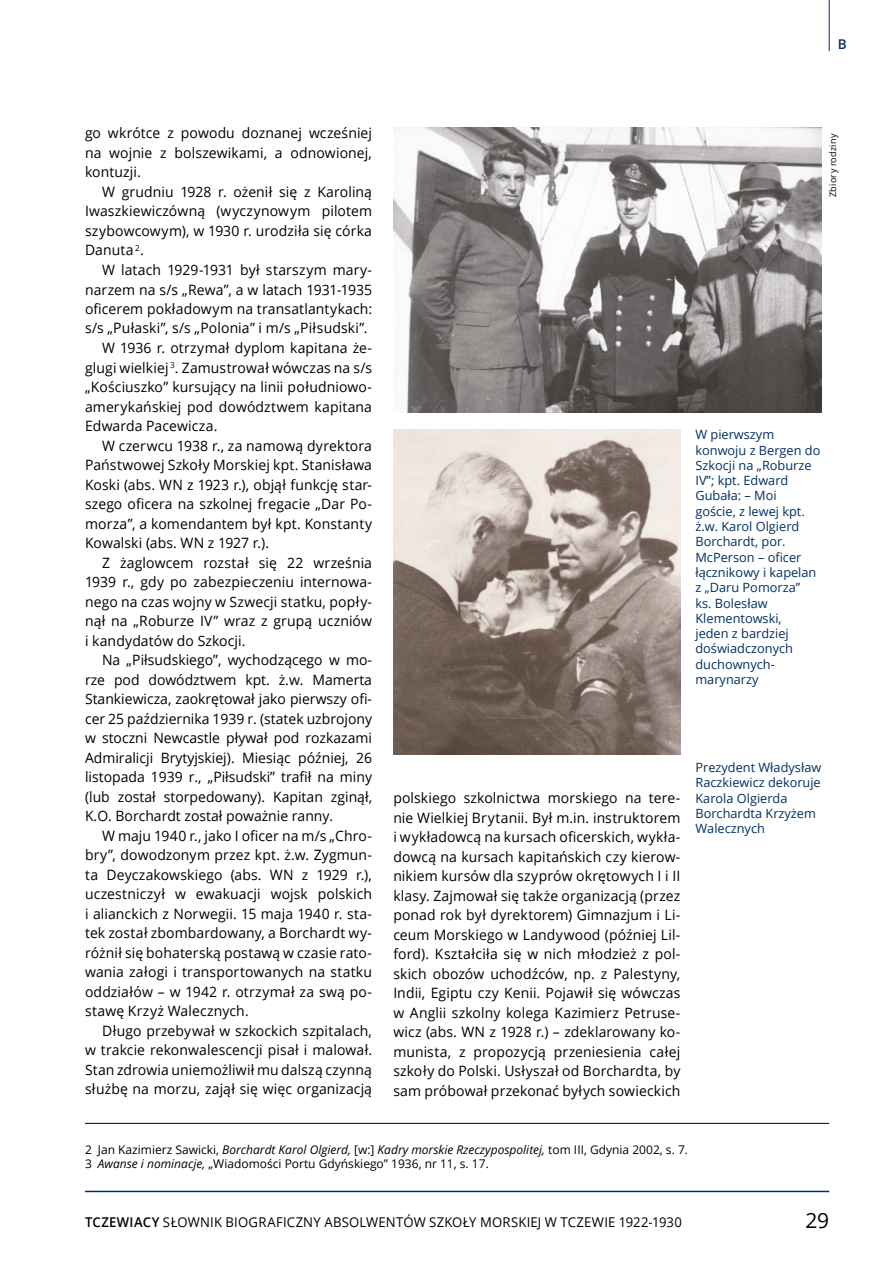
<style>
.page{position:relative;width:893px;height:1263px;background:#fff}
.page>*{position:absolute;margin:0;border:0;box-sizing:border-box;transform-origin:0 0}
.t1{font:21px "Open Sans";color:#000}
.t2{font:14.25px/19.5px "Open Sans";letter-spacing:.005em;color:#000;text-align:justify}
.t3{font:13.5px "Open Sans";letter-spacing:.015em;color:#000}
.t4{font:600 13.5px "Open Sans";color:#003063}
.t5{font:12.75px/15.3px "Open Sans";color:#003063}
.t6{font:12px/14.4px "Open Sans";color:#000}
.t7{font:9px "Open Sans";letter-spacing:.025em;color:#000}
.s1{font-style:italic}
.s2{font-weight:600}
</style>
<div class="page">
<hr style="left:85px;top:1191px;width:744px;height:1px;background:#003063">
<hr style="left:829px;top:0;width:1px;height:51px;background:#003063">
<img style="left:393px;top:128px;width:428px;height:284px">
<img style="left:393px;top:429px;width:287px;height:325px">
<hr style="left:85px;top:1123px;width:744px;height:1px;background:#000">
<p class="t4" style="left:838px;top:34px;width:10px">B</p>
<p class="t2" style="left:85px;top:123px;width:289px">go wkrótce z powodu doznanej wcześniej na wojnie z bolszewikami, a odnowionej, kontuzji.</p>
<p class="t2" style="left:85px;top:182px;width:289px;text-indent:17px">W grudniu 1928 r. ożenił się z Karoliną Iwaszkiewiczówną (wyczynowym pilotem szybowcowym), w 1930 r. urodziła się córka Danuta <sup>2</sup>.</p>
<p class="t2" style="left:102px;top:260px;width:272px">W latach 1929-1931 był starszym mary-</p>
<p class="t2" style="left:85px;top:279px;width:289px">narzem na s/s „Rewa”, a w latach 1931-1935</p>
<p class="t2" style="left:85px;top:299px;width:289px">oficerem pokładowym na transatlantykach:</p>
<p class="t2" style="left:85px;top:318px;width:284px">s/s „Pułaski”, s/s „Polonia” i m/s „Piłsudski”.</p>
<p class="t2" style="left:102px;top:338px;width:272px">W 1936 r. otrzymał dyplom kapitana że-</p>
<p class="t2" style="left:85px;top:357px;width:289px">glugi wielkiej <sup>3</sup>. Zamustrował wówczas na s/s</p>
<p class="t2" style="left:85px;top:377px;width:289px">„Kościuszko” kursujący na linii południowo-</p>
<p class="t2" style="left:85px;top:396px;width:289px">amerykańskiej pod dowództwem kapitana</p>
<p class="t2" style="left:85px;top:416px;width:134px">Edwarda Pacewicza.</p>
<p class="t2" style="left:102px;top:435px;width:272px">W czerwcu 1938 r., za namową dyrektora</p>
<p class="t2" style="left:85px;top:455px;width:289px">Państwowej Szkoły Morskiej kpt. Stanisława</p>
<p class="t2" style="left:85px;top:474px;width:289px">Koski (abs. WN z 1923 r.), objął funkcję star-</p>
<p class="t2" style="left:85px;top:494px;width:289px">szego oficera na szkolnej fregacie „Dar Po-</p>
<p class="t2" style="left:85px;top:513px;width:289px">morza”, a komendantem był kpt. Konstanty</p>
<p class="t2" style="left:85px;top:533px;width:186px">Kowalski (abs. WN z 1927 r.).</p>
<p class="t2" style="left:102px;top:552px;width:271px">Z żaglowcem rozstał się 22 września</p>
<p class="t2" style="left:85px;top:572px;width:289px">1939 r., gdy po zabezpieczeniu internowa-</p>
<p class="t2" style="left:85px;top:591px;width:289px">nego na czas wojny w Szwecji statku, popły-</p>
<p class="t2" style="left:85px;top:611px;width:289px">nął na „Roburze IV” wraz z grupą uczniów</p>
<p class="t2" style="left:85px;top:630px;width:162px">i kandydatów do Szkocji.</p>
<p class="t2" style="left:102px;top:650px;width:272px">Na „Piłsudskiego”, wychodzącego w mo-</p>
<p class="t2" style="left:85px;top:669px;width:289px">rze pod dowództwem kpt. ż.w. Mamerta</p>
<p class="t2" style="left:85px;top:689px;width:289px">Stankiewicza, zaokrętował jako pierwszy ofi-</p>
<p class="t2" style="left:85px;top:708px;width:289px">cer 25 października 1939 r. (statek uzbrojony</p>
<p class="t2" style="left:85px;top:728px;width:289px">w stoczni Newcastle pływał pod rozkazami</p>
<p class="t2" style="left:85px;top:747px;width:289px">Admiralicji Brytyjskiej). Miesiąc później, 26</p>
<p class="t2" style="left:85px;top:767px;width:289px">listopada 1939 r., „Piłsudski” trafił na miny</p>
<p class="t2" style="left:85px;top:786px;width:289px">(lub został storpedowany). Kapitan zginął,</p>
<p class="t2" style="left:85px;top:806px;width:250px">K.O. Borchardt został poważnie ranny.</p>
<p class="t2" style="left:102px;top:825px;width:272px">W maju 1940 r., jako I oficer na m/s „Chro-</p>
<p class="t2" style="left:85px;top:845px;width:289px">bry”, dowodzonym przez kpt. ż.w. Zygmun-</p>
<p class="t2" style="left:85px;top:864px;width:289px">ta Deyczakowskiego (abs. WN z 1929 r.),</p>
<p class="t2" style="left:85px;top:884px;width:289px">uczestniczył w ewakuacji wojsk polskich</p>
<p class="t2" style="left:85px;top:903px;width:289px">i alianckich z Norwegii. 15 maja 1940 r. sta-</p>
<p class="t2" style="left:85px;top:923px;width:289px">tek został zbombardowany, a Borchardt wy-</p>
<p class="t2" style="left:85px;top:942px;width:289px">różnił się bohaterską postawą w czasie rato-</p>
<p class="t2" style="left:85px;top:962px;width:288px">wania załogi i transportowanych na statku</p>
<p class="t2" style="left:85px;top:981px;width:289px">oddziałów – w 1942 r. otrzymał za swą po-</p>
<p class="t2" style="left:85px;top:1001px;width:165px">stawę Krzyż Walecznych.</p>
<p class="t2" style="left:102px;top:1020px;width:271px">Długo przebywał w szkockich szpitalach,</p>
<p class="t2" style="left:85px;top:1040px;width:289px">w trakcie rekonwalescencji pisał i malował.</p>
<p class="t2" style="left:85px;top:1059px;width:289px">Stan zdrowia uniemożliwił mu dalszą czynną</p>
<p class="t2" style="left:85px;top:1079px;width:288px">służbę na morzu, zajął się więc organizacją</p>
<p class="t7" style="left:827px;top:197px;width:64px;rotate:-90deg">Zbiory rodziny</p>
<p class="t5" style="left:695px;top:427px;width:126px">W pierwszym konwoju z Bergen do<br>Szkocji na „Roburze<br>IV”; kpt. Edward<br>Gubała: – Moi<br>goście, z lewej kpt. ż.w. Karol Olgierd<br>Borchardt, por.<br>McPerson – oficer łącznikowy i kapelan z „Daru Pomorza”<br>ks. Bolesław<br>Klementowski,<br>jeden z bardziej doświadczonych duchownych&shy;marynarzy</p>
<p class="t2" style="left:393px;top:788px;width:289px">polskiego szkolnictwa morskiego na tere&shy;nie Wielkiej Brytanii. Był m.in. instruktorem i wykładowcą na kursach oficerskich, wykła&shy;dowcą na kursach kapitańskich czy kierow&shy;nikiem kursów dla szyprów okrętowych I i II klasy. Zajmował się także organizacją (przez ponad rok był dyrektorem) Gimnazjum i Li&shy;ceum Morskiego w Landywood (później Lil&shy;ford). Kształciła się w nich młodzież z pol&shy;skich obozów uchodźców, np. z Palestyny, Indii, Egiptu czy Kenii. Pojawił się wówczas w Anglii szkolny kolega Kazimierz Petruse&shy;wicz (abs. WN z 1928 r.) – zdeklarowany ko&shy;munista, z propozycją przeniesienia całej szkoły do Polski. Usłyszał od Borchardta, by sam próbował przekonać byłych sowieckich</p>
<p class="t5" style="left:695px;top:759px;width:127px">Prezydent Władysław<br>Raczkiewicz dekoruje<br>Karola Olgierda<br>Borchardta Krzyżem<br>Walecznych</p>
<p class="t6" style="left:85px;top:1142px;width:604px">2 Jan Kazimierz Sawicki, <span class="s1">Borchardt Karol Olgierd,</span> [w:] <span class="s1">Kadry morskie Rzeczypospolitej,</span> tom III, Gdynia 2002, s. 7.<br>3 <span class="s1">Awanse i nominacje,</span> „Wiadomości Portu Gdyńskiego” 1936, nr 11, s. 17.</p>
<p class="t3" style="left:85px;top:1212px;width:598px"><span class="s2">TCZEWIACY</span> SŁOWNIK BIOGRAFICZNY ABSOLWENTÓW SZKOŁY MORSKIEJ W TCZEWIE 1922-1930</p>
<h1 class="t1" style="left:805px;top:1206px;width:25px">29</h1>
</div>
